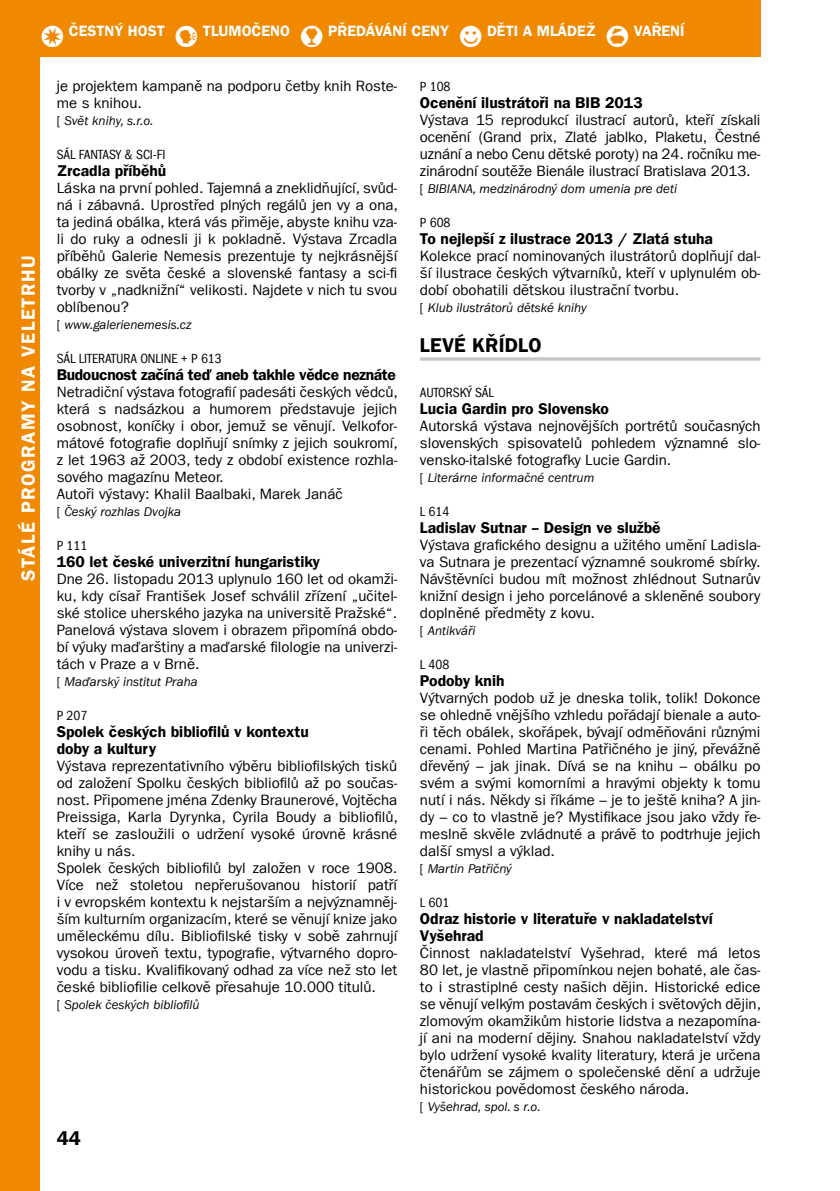
<style>
.page{position:relative;width:840px;height:1191px;background:#fff}
.page>*{position:absolute;margin:0;border:0;box-sizing:border-box;transform-origin:0 0}
.t1{font:20px "Franklin Gothic LT Com Dm";letter-spacing:.01em;color:#000}
.t2{font:19px "Franklin Gothic LT Com Dm";letter-spacing:.08em;color:#fff}
.t3{font:15.6px/17px "Franklin Gothic LT Com Dm";color:#000}
.t4{font:15.6px "Franklin Gothic LT Com Dm";letter-spacing:-.02em;color:#000}
.t5{font:15px/17px "Franklin Gothic LT Com";color:#000;text-align:justify}
.t6{font:15px "Franklin Gothic LT Com Dm";color:#fff}
.t7{font:condensed 13.6px "Franklin Gothic LT Com";letter-spacing:-.005em;color:#000}
.t8{font:italic 13px "Franklin Gothic LT Com";color:#000}
.s1{font-family:"PIKTO"}
.s2{font-style:normal}
</style>
<div class="page">
<div style="left:0;top:0;width:40px;height:1191px;background:#f08800"></div>
<div style="left:0;top:0;width:760px;height:57px;background:#f08800"></div>
<hr style="left:420px;top:357px;width:340px;height:4px;background:#cecfcf">
<p class="t6" style="left:40px;top:22px;width:646px"><span class="s1">1</span> ČESTNÝ HOST <span class="s1">3</span> TLUMOČENO <span class="s1">4</span> PŘEDÁVÁNÍ CENY <span class="s1">2</span> DĚTI A MLÁDEŽ <span class="s1">9</span> VAŘENÍ</p>
<p class="t5" style="left:57px;top:77px;width:342px">je projektem kampaně na podporu četby knih Roste&shy;me s knihou.</p>
<p class="t8" style="left:57px;top:113px;width:98px"><span class="s2">[</span> Svět knihy, s.r.o.</p>
<p class="t7" style="left:57px;top:147px;width:110px">SÁL FANTASY &amp; SCI-FI</p>
<p class="t3" style="left:57px;top:162px;width:111px">Zrcadla příběhů</p>
<p class="t5" style="left:57px;top:179px;width:342px">Láska na první pohled. Tajemná a zneklidňující, svůd&shy;ná i zábavná. Uprostřed plných regálů jen vy a ona, ta jediná obálka, která vás přiměje, abyste knihu vza&shy;li do ruky a odnesli ji k pokladně. Výstava Zrcadla příběhů Galerie Nemesis prezentuje ty nejkrásnější obálky ze světa české a slovenské fantasy a sci-fi tvorby v „nadknižní“ velikosti. Najdete v nich tu svou oblíbenou?</p>
<p class="t8" style="left:57px;top:317px;width:136px"><span class="s2">[</span> www.galerienemesis.cz</p>
<p class="t7" style="left:57px;top:351px;width:166px">SÁL LITERATURA ONLINE + P 613</p>
<p class="t4" style="left:57px;top:365px;width:340px">Budoucnost začíná teď aneb takhle vědce neznáte</p>
<p class="t5" style="left:57px;top:383px;width:342px;text-align:left">Netradiční výstava fotografií padesáti českých vědců, která s nadsázkou a humorem představuje jejich osobnost, koníčky i obor, jemuž se věnují. Velkofor&shy;mátové fotografie doplňují snímky z jejich soukromí, z let 1963 až 2003, tedy z období existence rozhla&shy;sového magazínu Meteor.<br>Autoři výstavy: Khalil Baalbaki, Marek Janáč</p>
<p class="t8" style="left:57px;top:504px;width:126px"><span class="s2">[</span> Český rozhlas Dvojka</p>
<p class="t7" style="left:57px;top:538px;width:32px">P 111</p>
<p class="t3" style="left:57px;top:553px;width:265px">160 let české univerzitní hungaristiky</p>
<p class="t5" style="left:57px;top:570px;width:342px">Dne 26. listopadu 2013 uplynulo 160 let od okamži&shy;ku, kdy císař František Josef schválil zřízení „učitel&shy;ské stolice uherského jazyka na universitě Pražské“.<br>Panelová výstava slovem i obrazem připomíná obdo&shy;bí výuky maďarštiny a maďarské filologie na univerzi&shy;tách v Praze a v Brně.</p>
<p class="t8" style="left:57px;top:674px;width:142px"><span class="s2">[</span> Maďarský institut Praha</p>
<p class="t7" style="left:57px;top:708px;width:32px">P 207</p>
<p class="t3" style="left:57px;top:723px;width:253px">Spolek českých bibliofilů v kontextu doby a kultury</p>
<p class="t5" style="left:57px;top:757px;width:342px;text-align:left">Výstava reprezentativního výběru bibliofilských tisků od založení Spolku českých bibliofilů až po součas&shy;nost. Připomene jména Zdenky Braunerové, Vojtěcha Preissiga, Karla Dyrynka, Cyrila Boudy a bibliofilů, kteří se zasloužili o udržení vysoké úrovně krásné knihy u nás.<br>Spolek českých bibliofilů byl založen v roce 1908.<br>Více než stoletou nepřerušovanou historií patří i v evropském kontextu k nejstarším a nejvýznamněj&shy;ším kulturním organizacím, které se věnují knize jako uměleckému dílu. Bibliofilské tisky v sobě zahrnují vysokou úroveň textu, typografie, výtvarného dopro&shy;vodu a tisku. Kvalifikovaný odhad za více než sto let české bibliofilie celkově přesahuje 10.000 titulů.</p>
<p class="t8" style="left:57px;top:997px;width:144px"><span class="s2">[</span> Spolek českých bibliofilů</p>
<p class="t7" style="left:420px;top:79px;width:32px">P 108</p>
<p class="t3" style="left:420px;top:94px;width:224px">Ocenění ilustrátoři na BIB 2013</p>
<p class="t5" style="left:420px;top:111px;width:342px">Výstava 15 reprodukcí ilustrací autorů, kteří získali ocenění (Grand prix, Zlaté jablko, Plaketu, Čestné uznání a nebo Cenu dětské poroty) na 24. ročníku me&shy;zinárodní soutěže Bienále ilustrací Bratislava 2013.</p>
<p class="t8" style="left:420px;top:181px;width:258px"><span class="s2">[</span> BIBIANA, medzinárodný dom umenia pre deti</p>
<p class="t7" style="left:420px;top:215px;width:32px">P 608</p>
<p class="t3" style="left:420px;top:230px;width:294px">To nejlepší z ilustrace 2013 / Zlatá stuha</p>
<p class="t5" style="left:420px;top:247px;width:342px">Kolekce prací nominovaných ilustrátorů doplňují dal&shy;ší ilustrace českých výtvarníků, kteří v uplynulém ob&shy;dobí obohatili dětskou ilustrační tvorbu.</p>
<p class="t8" style="left:420px;top:300px;width:168px"><span class="s2">[</span> Klub ilustrátorů dětské knihy</p>
<h1 class="t1" style="left:420px;top:333px;width:123px">LEVÉ KŘÍDLO</h1>
<p class="t7" style="left:420px;top:385px;width:75px">AUTORSKÝ SÁL</p>
<p class="t3" style="left:420px;top:400px;width:190px">Lucia Gardin pro Slovensko</p>
<p class="t5" style="left:420px;top:417px;width:342px">Autorská výstava nejnovějších portrétů současných slovenských spisovatelů pohledem významné slo&shy;vensko-italské fotografky Lucie Gardin.</p>
<p class="t8" style="left:420px;top:470px;width:176px"><span class="s2">[</span> Literárne informačné centrum</p>
<p class="t7" style="left:420px;top:504px;width:31px">L 614</p>
<p class="t3" style="left:420px;top:519px;width:242px">Ladislav Sutnar – Design ve službě</p>
<p class="t5" style="left:420px;top:536px;width:342px">Výstava grafického designu a užitého umění Ladisla&shy;va Sutnara je prezentací významné soukromé sbírky.<br>Návštěvníci budou mít možnost zhlédnout Sutnarův knižní design i jeho porcelánové a skleněné soubory doplněné předměty z kovu.</p>
<p class="t8" style="left:420px;top:623px;width:57px"><span class="s2">[</span> Antikváři</p>
<p class="t7" style="left:420px;top:657px;width:31px">L 408</p>
<p class="t3" style="left:420px;top:672px;width:86px">Podoby knih</p>
<p class="t5" style="left:420px;top:689px;width:342px">Výtvarných podob už je dneska tolik, tolik! Dokonce se ohledně vnějšího vzhledu pořádají bienale a auto&shy;ři těch obálek, skořápek, bývají odměňováni různými cenami. Pohled Martina Patřičného je jiný, převážně dřevěný – jak jinak. Dívá se na knihu – obálku po svém a svými komorními a hravými objekty k tomu nutí i nás. Někdy si říkáme – je to ještě kniha? A jin&shy;dy – co to vlastně je? Mystifikace jsou jako vždy ře&shy;meslně skvěle zvládnuté a právě to podtrhuje jejich další smysl a výklad.</p>
<p class="t8" style="left:420px;top:861px;width:93px"><span class="s2">[</span> Martin Patřičný</p>
<p class="t7" style="left:420px;top:895px;width:31px">L 601</p>
<p class="t3" style="left:420px;top:910px;width:294px">Odraz historie v literatuře v nakladatelství<br>Vyšehrad</p>
<p class="t5" style="left:420px;top:944px;width:342px">Činnost nakladatelství Vyšehrad, které má letos 80 let, je vlastně připomínkou nejen bohaté, ale čas&shy;to i strastiplné cesty našich dějin. Historické edice se věnují velkým postavám českých i světových dějin, zlomovým okamžikům historie lidstva a nezapomína&shy;jí ani na moderní dějiny. Snahou nakladatelství vždy bylo udržení vysoké kvality literatury, která je určena čtenářům se zájmem o společenské dění a udržuje historickou povědomost českého národa.</p>
<p class="t8" style="left:420px;top:1099px;width:122px"><span class="s2">[</span> Vyšehrad, spol. s r.o.</p>
<p class="t2" style="left:17px;top:581px;width:327px;rotate:-90deg">STÁLÉ PROGRAMY NA VELETRHU</p>
<h1 class="t1" style="left:57px;top:1126px;width:26px">44</h1>
</div>
